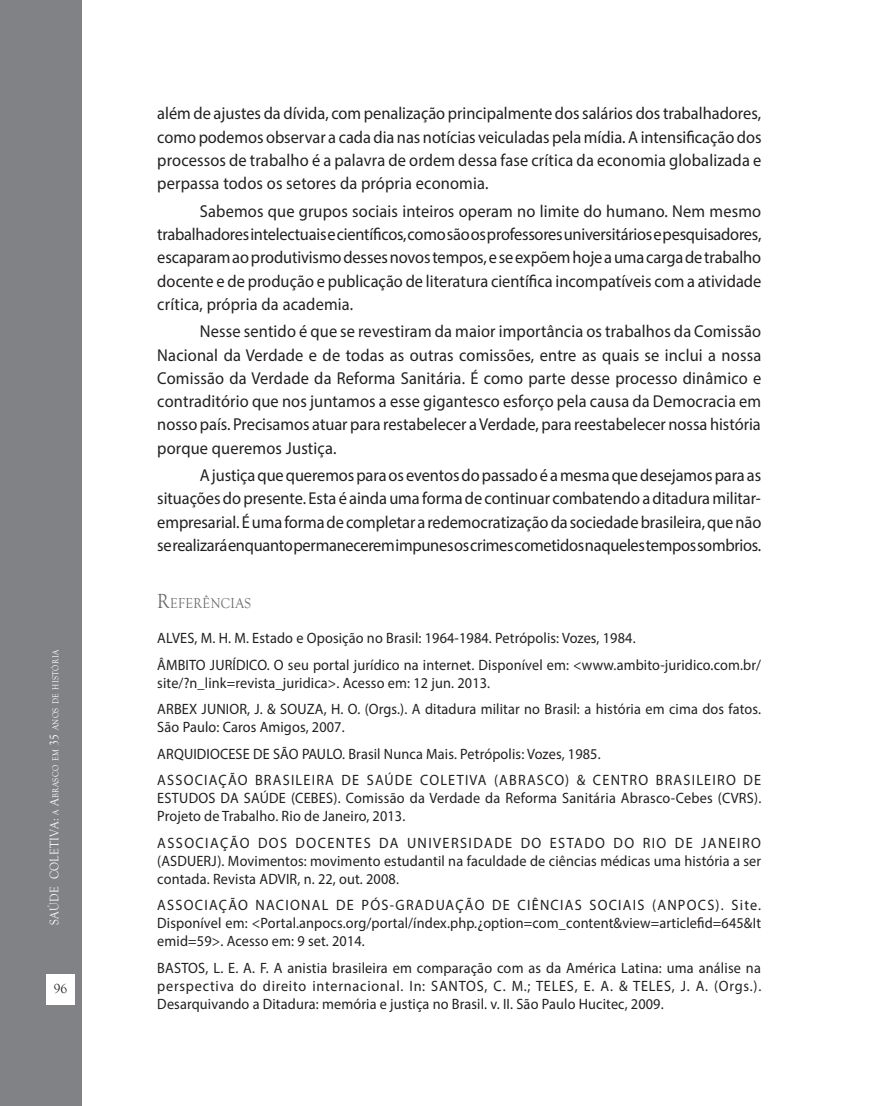
<style>
.page{position:relative;width:893px;height:1106px;background:#fff}
.page>*{position:absolute;margin:0;border:0;box-sizing:border-box;transform-origin:0 0}
.t1{font:17.25px/23.2px "Myriad Pro";letter-spacing:.005em;color:#231f20;text-align:justify;scale:.95 1}
.t2{font:15px/18px "Myriad Pro";letter-spacing:.01em;color:#231f20;scale:.95 1}
.t3{font:14.7px "Goudy Old Style T";letter-spacing:.03em;color:#6c6d70;scale:.9 1}
.t4{font:13.5px "Goudy Old Style T";color:#231f20}
.t5{font:8.85px "Goudy Old Style T";letter-spacing:.04em;color:#fff;scale:.9 1}
.s1{font-size:12.75px}
.s2{font-size:21px}
</style>
<div class="page">
<div style="left:0;top:0;width:82px;height:1106px;background:#808285"></div>
<div style="left:46px;top:973px;width:29px;height:31px;background:#fff"></div>
<p class="t5" style="left:51px;top:925px;width:307px;rotate:-90deg"><span class="s1">SAÚDE COLETIVA:</span> A <span class="s1">A</span>BRASCO EM <span class="s1">35</span> ANOS DE HISTÓRIA</p>
<p class="t4" style="left:54px;top:981px;width:15px">96</p>
<p class="t1" style="left:157px;top:102px;width:638px">além de ajustes da dívida, com penalização principalmente dos salários dos trabalhadores, como podemos observar a cada dia nas notícias veiculadas pela mídia. A intensificação dos processos de trabalho é a palavra de ordem dessa fase crítica da economia globalizada e perpassa todos os setores da própria economia.</p>
<p class="t1" style="left:157px;top:199px;width:637px;text-indent:43px">Sabemos que grupos sociais inteiros operam no limite do humano. Nem mesmo trabalhadores intelectuais e científicos, como são os professores universitários e pesquisadores, escaparam ao produtivismo desses novos tempos, e se expõem hoje a uma carga de trabalho docente e de produção e publicação de literatura científica incompatíveis com a atividade crítica, própria da academia.</p>
<p class="t1" style="left:157px;top:319px;width:637px;text-indent:43px">Nesse sentido é que se revestiram da maior importância os trabalhos da Comissão Nacional da Verdade e de todas as outras comissões, entre as quais se inclui a nossa Comissão da Verdade da Reforma Sanitária. É como parte desse processo dinâmico e contraditório que nos juntamos a esse gigantesco esforço pela causa da Democracia em nosso país. Precisamos atuar para restabelecer a Verdade, para reestabelecer nossa história porque queremos Justiça.</p>
<p class="t1" style="left:157px;top:463px;width:637px;text-indent:43px">A justiça que queremos para os eventos do passado é a mesma que desejamos para as situações do presente. Esta é ainda uma forma de continuar combatendo a ditadura militar&shy;empresarial. É uma forma de completar a redemocratização da sociedade brasileira, que não se realizará enquanto permanecerem impunes os crimes cometidos naqueles tempos sombrios.</p>
<p class="t3" style="left:157px;top:595px;width:106px"><span class="s2">R</span>EFERÊNCIAS</p>
<p class="t2" style="left:157px;top:624px;width:637px;line-height:26.4px">ALVES, M. H. M. Estado e Oposição no Brasil: 1964-1984. Petrópolis: Vozes, 1984.<br>ÂMBITO JURÍDICO. O seu portal jurídico na internet. Disponível em: &lt;www.ambito-juridico.com.br/</p>
<p class="t2" style="left:157px;top:669px;width:637px;line-height:26.4px">site/?n_link=revista_juridica&gt;. Acesso em: 12 jun. 2013.<br>ARBEX JUNIOR, J. &amp; SOUZA, H. O. (Orgs.). A ditadura militar no Brasil: a história em cima dos fatos.</p>
<p class="t2" style="left:157px;top:713px;width:637px;line-height:26.5px">São Paulo: Caros Amigos, 2007.<br>ARQUIDIOCESE DE SÃO PAULO. Brasil Nunca Mais. Petrópolis: Vozes, 1985.<br>ASSOCIAÇÃO BRASILEIRA DE SAÚDE COLETIVA (ABRASCO) &amp; CENTRO BRASILEIRO DE</p>
<p class="t2" style="left:157px;top:789px;width:637px">ESTUDOS DA SAÚDE (CEBES). Comissão da Verdade da Reforma Sanitária Abrasco-Cebes (CVRS).<br>Projeto de Trabalho. Rio de Janeiro, 2013.</p>
<p class="t2" style="left:157px;top:833px;width:637px;text-align:justify">ASSOCIAÇÃO DOS DOCENTES DA UNIVERSIDADE DO ESTADO DO RIO DE JANEIRO (ASDUERJ). Movimentos: movimento estudantil na faculdade de ciências médicas uma história a ser contada. Revista ADVIR, n. 22, out. 2008.</p>
<p class="t2" style="left:157px;top:896px;width:637px;text-align:justify">ASSOCIAÇÃO NACIONAL DE PÓS-GRADUAÇÃO DE CIÊNCIAS SOCIAIS (ANPOCS). Site.<br>Disponível em: &lt;Portal.anpocs.org/portal/índex.php.¿option=com_content&amp;view=articlefid=645&amp;It emid=59&gt;. Acesso em: 9 set. 2014.</p>
<p class="t2" style="left:157px;top:958px;width:637px;text-align:justify">BASTOS, L. E. A. F. A anistia brasileira em comparação com as da América Latina: uma análise na perspectiva do direito internacional. In: SANTOS, C. M.; TELES, E. A. &amp; TELES, J. A. (Orgs.).<br>Desarquivando a Ditadura: memória e justiça no Brasil. v. II. São Paulo Hucitec, 2009.</p>
</div>
